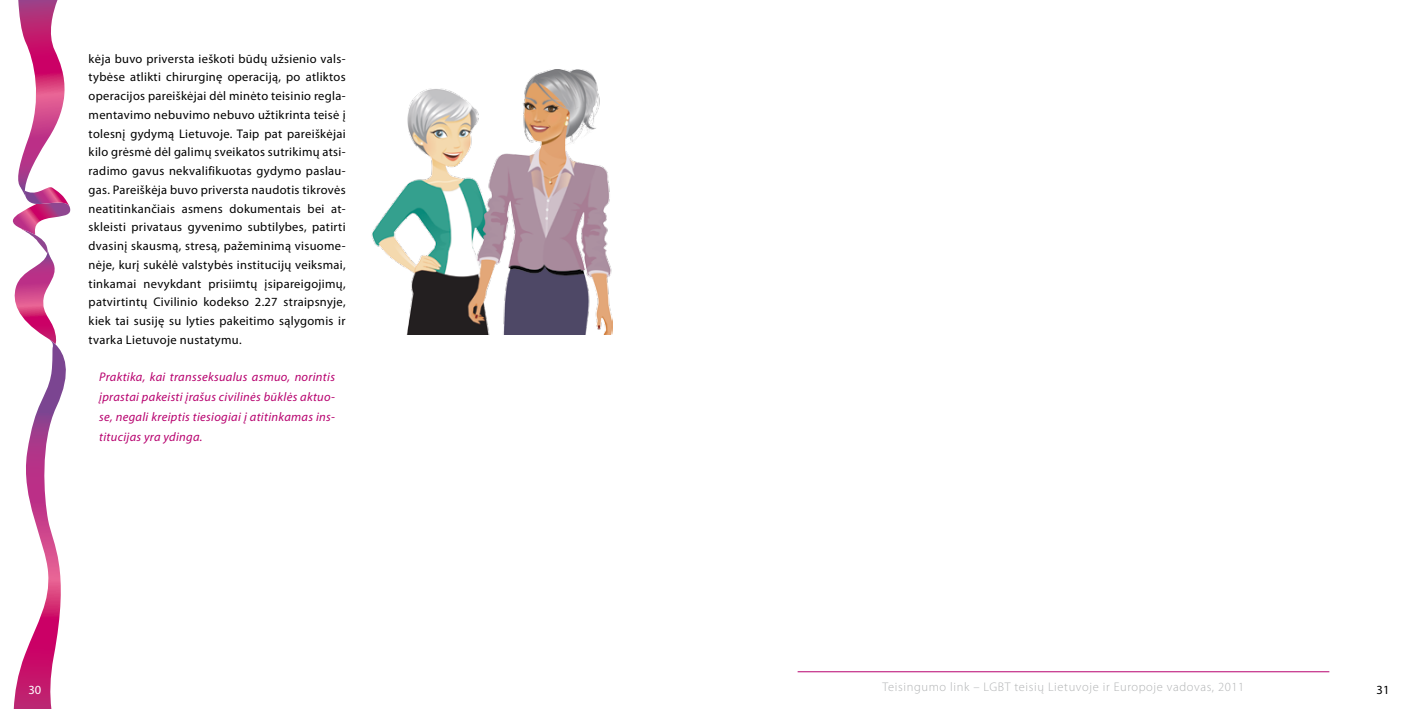
<style>
.page{position:relative;width:1418px;height:709px;background:#fff}
.page>*{position:absolute;margin:0;border:0;box-sizing:border-box;transform-origin:0 0}
.t1{font:12.5px/18.8px "Myriad Pro";letter-spacing:.025em;color:#000;text-align:justify}
.t2{font:italic 12.5px/20px "Myriad Pro";letter-spacing:.025em;color:#b7006e;text-align:justify}
.t3{font:300 12.5px "Myriad Pro";letter-spacing:.05em;color:#b1b3b4}
.t4{font:12.5px "Myriad Pro";color:#fff}
</style>
<div class="page">
<hr style="left:797px;top:671px;width:532px;height:1px;background:#b7006e">
<svg style="left:12px;top:0;width:59px;height:709px"></svg>
<img style="left:371px;top:70px;width:241px;height:264px">
<p class="t1" style="left:89px;top:49px;width:258px">kėja buvo priversta ieškoti būdų užsienio vals&shy;tybėse atlikti chirurginę operaciją, po atliktos operacijos pareiškėjai dėl minėto teisinio regla&shy;mentavimo nebuvimo nebuvo užtikrinta teisė į tolesnį gydymą Lietuvoje. Taip pat pareiškėjai kilo grėsmė dėl galimų sveikatos sutrikimų atsi&shy;radimo gavus nekvalifikuotas gydymo paslau&shy;gas. Pareiškėja buvo priversta naudotis tikrovės neatitinkančiais asmens dokumentais bei at&shy;skleisti privataus gyvenimo subtilybes, patirti dvasinį skausmą, stresą, pažeminimą visuome&shy;nėje, kurį sukėlė valstybės institucijų veiksmai, tinkamai nevykdant prisiimtų įsipareigojimų, patvirtintų Civilinio kodekso 2.27 straipsnyje, kiek tai susiję su lyties pakeitimo sąlygomis ir tvarka Lietuvoje nustatymu.</p>
<p class="t2" style="left:99px;top:366px;width:237px">Praktika, kai transseksualus asmuo, norintis įprastai pakeisti įrašus civilinės būklės aktuo&shy;se, negali kreiptis tiesiogiai į atitinkamas ins&shy;titucijas yra ydinga.</p>
<p class="t4" style="left:29px;top:681px;width:14px">30</p>
<p class="t3" style="left:882px;top:680px;width:363px">Teisingumo link – LGBT teisių Lietuvoje ir Europoje vadovas, 2011</p>
<p class="t1" style="left:1376px;top:679px;width:14px">31</p>
</div>
